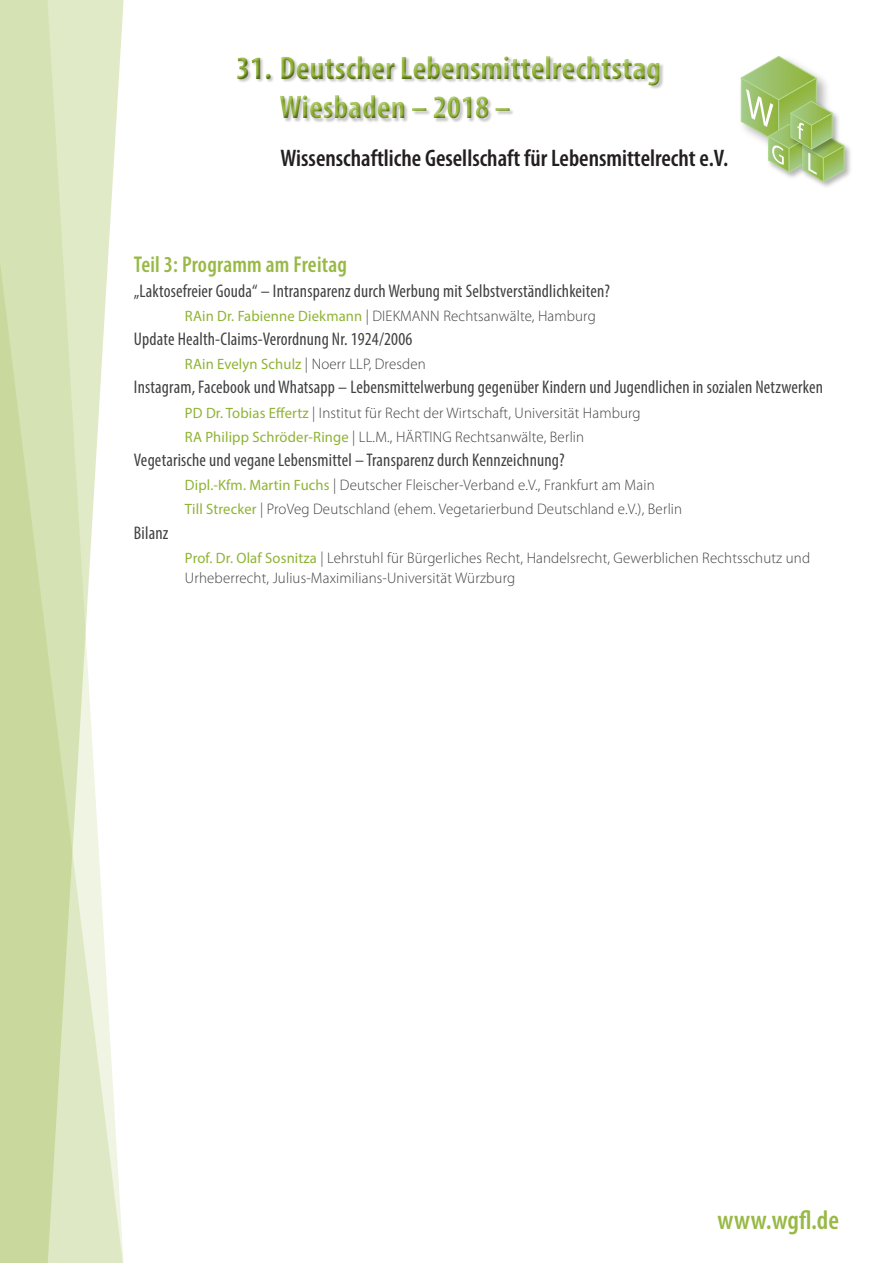
<style>
.page{position:relative;width:893px;height:1263px;background:#fff}
.page>*{position:absolute;margin:0;border:0;box-sizing:border-box;transform-origin:0 0}
.t1{font:700 condensed 33px/39.6px "Myriad Pro";color:#8fb335}
.t2{font:600 condensed 27px "Myriad Pro";letter-spacing:.005em;color:#99b946}
.t3{font:600 condensed 24px "Myriad Pro";color:#231f20}
.Überschrieft_02{font:600 condensed 22.95px "Myriad Pro";letter-spacing:.01em;color:#99b946}
.Themen_Teile_Datum{font:condensed 18.3px "Myriad Pro";letter-spacing:.01em;color:#414142}
.Referenten_Text{font:300 15.3px/20px "Myriad Pro";letter-spacing:.01em;color:#414142}
.s1{font-weight:400;font-size:15px;color:#8fb335}
</style>
<div class="page">
<img style="left:740px;top:55px;width:39px;height:67px">
<img style="left:818px;top:145px;width:33px;height:42px">
<svg style="left:0;top:0;width:124px;height:1263px"></svg>
<div style="left:234px;top:53px;width:430px;height:70px;background:#231f20;opacity:.45"></div>
<svg style="left:741px;top:56px;width:104px;height:127px"></svg>
<h1 class="t1" style="left:279px;top:47px;width:383px;text-indent:-43px">31. Deutscher Lebensmittelrechtstag<br>Wiesbaden – 2018 –</h1>
<h3 class="t3" style="left:281px;top:143px;width:449px">Wissenschaftliche Gesellschaft für Lebensmittelrecht e.V.</h3>
<p class="Überschrieft_02" style="left:134px;top:251px;width:215px">Teil 3: Programm am Freitag</p>
<p class="Themen_Teile_Datum" style="left:134px;top:279px;width:477px">„Laktosefreier Gouda“ – Intransparenz durch Werbung mit Selbstverständlichkeiten?</p>
<p class="Referenten_Text" style="left:185px;top:306px;width:412px"><span class="s1">RAin Dr. Fabienne Diekmann</span> | DIEKMANN Rechtsanwälte, Hamburg</p>
<p class="Themen_Teile_Datum" style="left:134px;top:328px;width:280px">Update Health-Claims-Verordnung Nr. 1924/2006</p>
<p class="Referenten_Text" style="left:185px;top:354px;width:242px"><span class="s1">RAin Evelyn Schulz</span> | Noerr LLP, Dresden</p>
<p class="Themen_Teile_Datum" style="left:134px;top:376px;width:690px">Instagram, Facebook und Whatsapp – Lebensmittelwerbung gegenüber Kindern und Jugendlichen in sozialen Netzwerken</p>
<p class="Referenten_Text" style="left:185px;top:402px;width:457px"><span class="s1">PD Dr. Tobias Effertz</span> | Institut für Recht der Wirtschaft, Universität Hamburg</p>
<p class="Referenten_Text" style="left:185px;top:427px;width:401px"><span class="s1">RA Philipp Schröder-Ringe</span> | LL.M., HÄRTING Rechtsanwälte, Berlin</p>
<p class="Themen_Teile_Datum" style="left:134px;top:449px;width:432px">Vegetarische und vegane Lebensmittel – Transparenz durch Kennzeichnung?</p>
<p class="Referenten_Text" style="left:185px;top:475px;width:471px"><span class="s1">Dipl.-Kfm. Martin Fuchs</span> | Deutscher Fleischer-Verband e.V., Frankfurt am Main</p>
<p class="Referenten_Text" style="left:185px;top:499px;width:499px"><span class="s1">Till Strecker</span> | ProVeg Deutschland (ehem. Vegetarierbund Deutschland e.V.), Berlin</p>
<p class="Themen_Teile_Datum" style="left:134px;top:522px;width:36px">Bilanz</p>
<p class="Referenten_Text" style="left:185px;top:548px;width:627px"><span class="s1">Prof. Dr. Olaf Sosnitza</span> | Lehrstuhl für Bürgerliches Recht, Handelsrecht, Gewerblichen Rechtsschutz und<br>Urheberrecht, Julius-Maximilians-Universität Würzburg</p>
<h2 class="t2" style="left:718px;top:1203px;width:123px">www.wgfl.de</h2>
</div>
